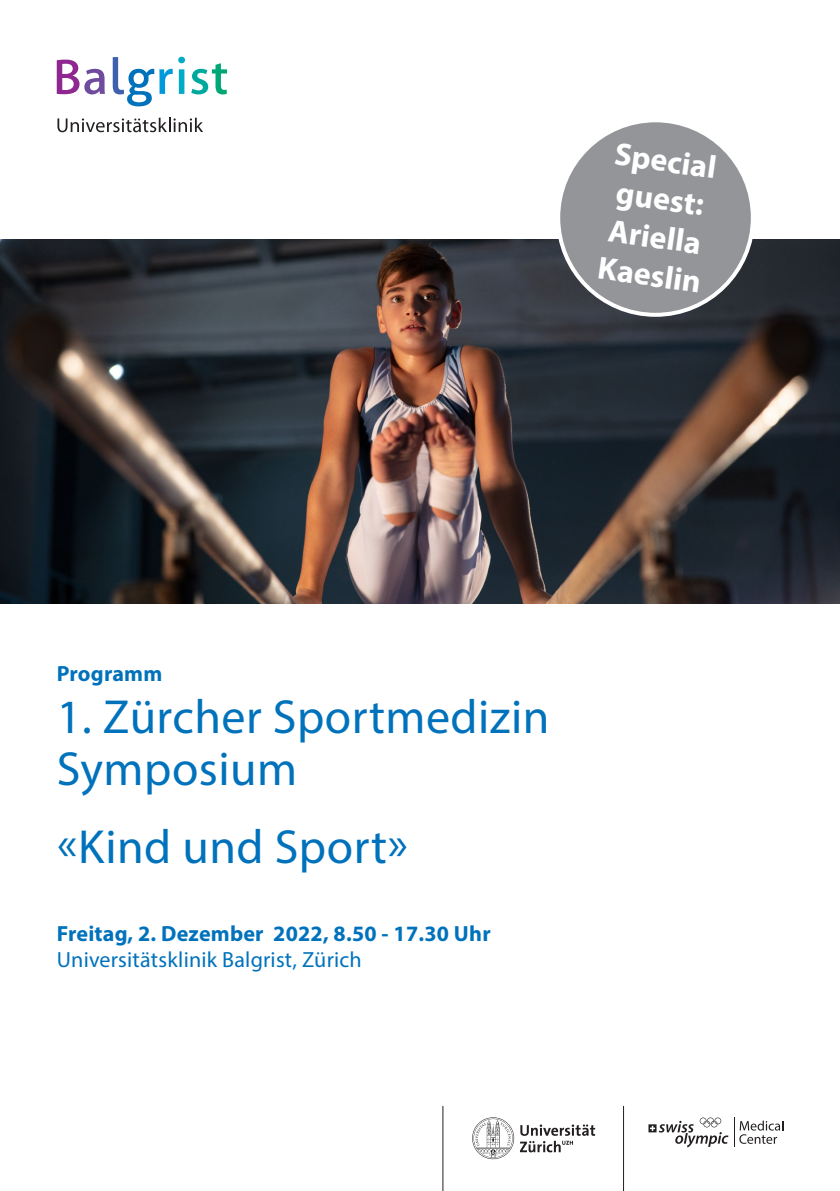
<style>
.page{position:relative;width:840px;height:1191px;background:#fff}
.page>*{position:absolute;margin:0;border:0;box-sizing:border-box;transform-origin:0 0}
.Titel_A5_24pt{font:48px/52px "Myriad Pro";letter-spacing:.01em;color:#0072bc}
.t1{font:700 32px "Myriad Pro";color:#fff}
.Lesetext_Titel_11p{font:700 22px/26px "Myriad Pro";letter-spacing:.01em;color:#0072bc}
.Spitztitel_Übersch{font:700 22px "Myriad Pro";letter-spacing:.01em;color:#0072bc}
.s1{font-weight:400}
</style>
<div class="page">
<img style="left:0;top:239px;width:839px;height:364px">
<div style="left:558px;top:120px;width:194px;height:195px;background:#939598;border-radius:50%"></div>
<div style="left:556px;top:118px;width:198px;height:199px;border:4px solid #fff;border-radius:50%"></div>
<svg style="left:57px;top:118px;width:146px;height:14px"></svg>
<svg style="left:57px;top:60px;width:48px;height:34px"></svg>
<svg style="left:178px;top:57px;width:7px;height:37px"></svg>
<svg style="left:113px;top:57px;width:59px;height:49px"></svg>
<svg style="left:191px;top:63px;width:36px;height:31px"></svg>
<hr style="left:442px;top:1106px;width:1px;height:85px;background:#231f20">
<hr style="left:623px;top:1106px;width:1px;height:85px;background:#231f20">
<svg style="left:472px;top:1117px;width:122px;height:42px"></svg>
<svg style="left:648px;top:1117px;width:80px;height:30px"></svg>
<hr style="left:733px;top:1117px;width:1px;height:30px;background:#231f20">
<svg style="left:739px;top:1120px;width:42px;height:23px"></svg>
<p class="t1" style="left:617px;top:133px;width:104px;rotate:8deg">Special</p>
<p class="t1" style="left:619px;top:172px;width:90px;rotate:8deg">guest:</p>
<p class="t1" style="left:611px;top:210px;width:95px;rotate:8deg">Ariella</p>
<p class="t1" style="left:600px;top:247px;width:105px;rotate:8deg">Kaeslin</p>
<p class="Spitztitel_Übersch" style="left:57px;top:659px;width:107px">Programm</p>
<p class="Titel_A5_24pt" style="left:57px;top:690px;width:494px">1. Zürcher Sportmedizin<br>Symposium</p>
<p class="Titel_A5_24pt" style="left:57px;top:820px;width:352px">«Kind und Sport»</p>
<p class="Lesetext_Titel_11p" style="left:57px;top:920px;width:435px">Freitag, 2. Dezember 2022, 8.50 - 17.30 Uhr<br><span class="s1">Universitätsklinik Balgrist, Zürich</span></p>
</div>
